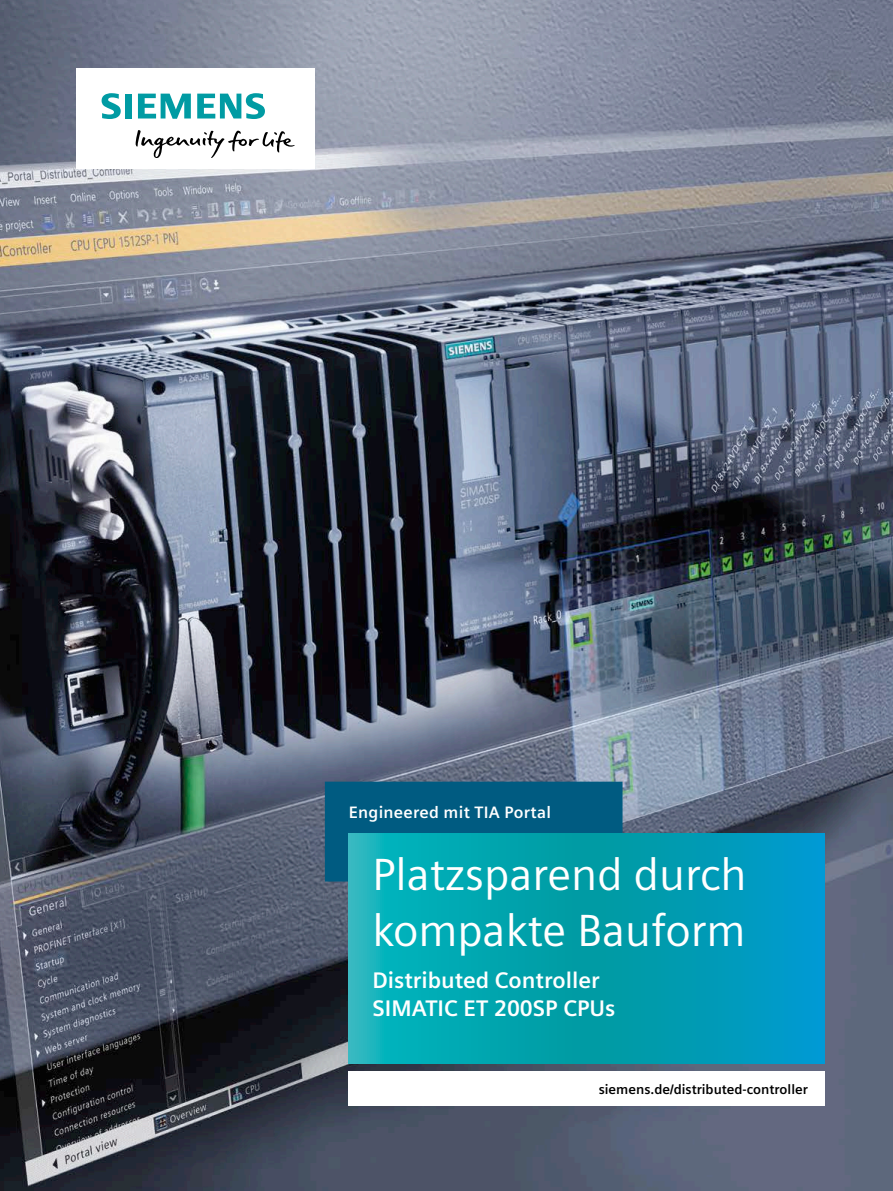
<style>
.page{position:relative;width:893px;height:1191px;background:#fff}
.page>*{position:absolute;margin:0;border:0;box-sizing:border-box;transform-origin:0 0}
.t1{font:45px/55.2px "Siemens Sans Global";color:#fff}
.t2{font:700 22.5px/27.6px "Siemens Sans Global";color:#fff}
.t3{font:700 16.5px "Siemens Sans Global";letter-spacing:.015em;color:#fff}
.t4{font:700 13.5px "Siemens Sans Global";color:#000}
</style>
<div class="page">
<img style="left:0;top:0;width:893px;height:1191px">
<div style="left:77px;top:68px;width:238px;height:101px;background:#fff"></div>
<svg style="left:135px;top:130px;width:160px;height:28px"></svg>
<svg style="left:102px;top:93px;width:30px;height:26px"></svg>
<svg style="left:138px;top:94px;width:53px;height:25px"></svg>
<svg style="left:197px;top:93px;width:68px;height:26px"></svg>
<div style="left:349px;top:1071px;width:476px;height:35px;background:#fff"></div>
<div style="left:325px;top:781px;width:297px;height:100px;background:#005b81"></div>
<svg style="left:349px;top:833px;width:476px;height:230px;background:#02a1b4"></svg>
<p class="t3" style="left:349px;top:802px;width:204px">Engineered mit TIA Portal</p>
<h1 class="t1" style="left:372px;top:849px;width:376px">Platzsparend durch kompakte Bauform</h1>
<p class="t2" style="left:372px;top:966px;width:244px">Distributed Controller<br>SIMATIC ET 200SP CPUs</p>
<p class="t4" style="left:599px;top:1081px;width:211px">siemens.de/distributed-controller</p>
</div>
